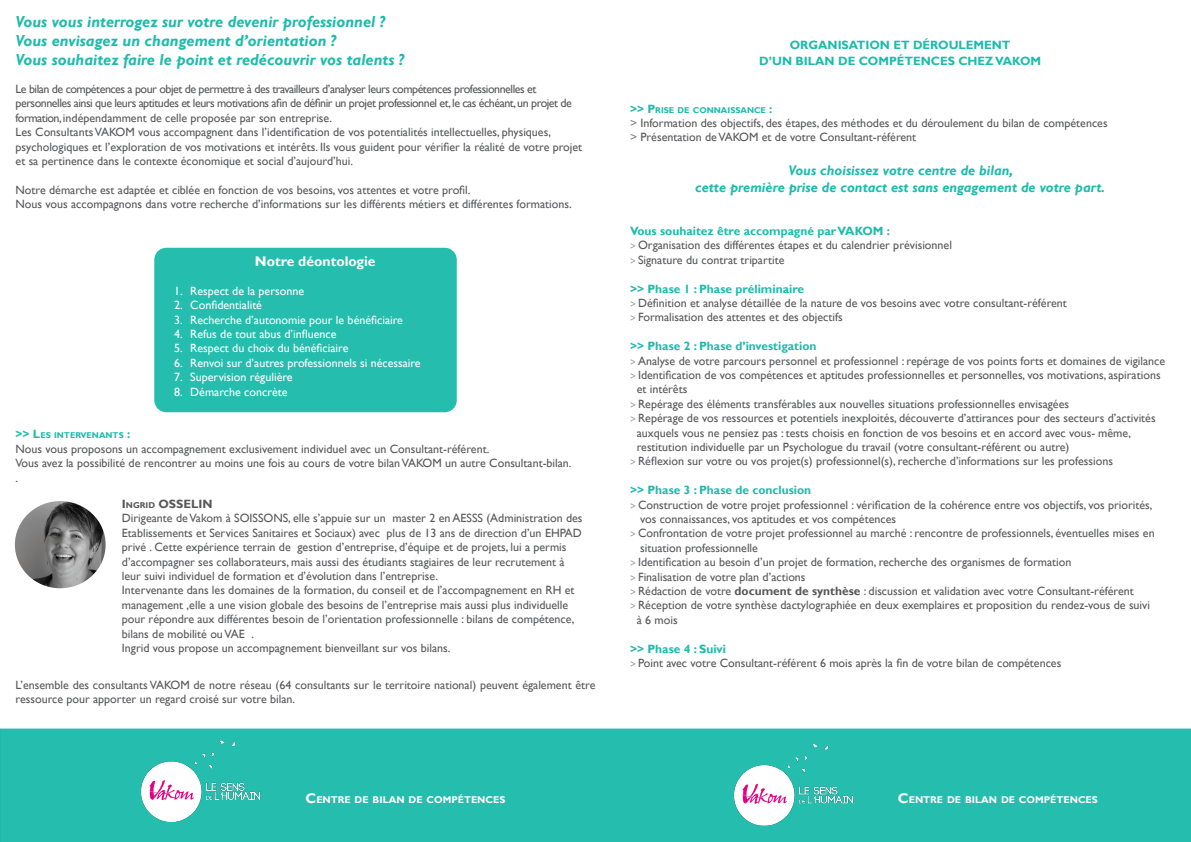
<style>
.page{position:relative;width:1191px;height:842px;background:#fff}
.page>*{position:absolute;margin:0;border:0;box-sizing:border-box;transform-origin:0 0}
.t1{font:italic 700 16px "Gill Sans";color:#1dbbac}
.t2{font:italic 700 14px/16.8px "Gill Sans";color:#1dbbac;text-align:center}
.t3{font:700 14px "Gill Sans";color:#fff}
.t4{font:12px/14.4px "Gill Sans";color:#57585a}
.t5{font:12px/14.2px "Gill Sans";letter-spacing:-.04em;color:#57585a}
.t6{font:12px "Gill Sans";color:#fff}
.t7{font:700 12px/15.6px "Gill Sans";color:#1dbbac;text-align:center}
.t8{font:700 12px "Gill Sans";color:#57585a}
.t9{font:700 9.8px "Gill Sans";color:#fff}
.t10{font:700 8.4px "Gill Sans";color:#1dbbac}
.s1{font-size:12px}
.s2{font-size:8.4px}
.s3{color:#7a7c7f}
.s4{font-family:"Calibri";font-size:11px;color:#929497}
.s5{font-weight:700}
.s6{font-size:14px}
</style>
<div class="page">
<div style="left:154px;top:248px;width:303px;height:164px;background:#25bdad;border-radius:12px"></div>
<div style="left:0;top:729px;width:1191px;height:113px;background:#25bdad"></div>
<img style="left:723px;top:728px;width:140px;height:114px">
<img style="left:15px;top:501px;width:91px;height:87px">
<p class="t1" style="left:16px;top:12px;width:371px">Vous vous interrogez sur votre devenir professionnel ?</p>
<p class="t1" style="left:16px;top:31px;width:322px">Vous envisagez un changement d’orientation ?</p>
<p class="t1" style="left:16px;top:51px;width:390px">Vous souhaitez faire le point et redécouvrir vos talents ?</p>
<p class="t5" style="left:16px;top:82px;width:558px">Le bilan de compétences a pour objet de permettre à des travailleurs d’analyser leurs compétences professionnelles et personnelles ainsi que leurs aptitudes et leurs motivations afin de définir un projet professionnel et, le cas échéant, un projet de formation, indépendamment de celle proposée par son entreprise.</p>
<p class="t4" style="left:16px;top:125px;width:537px">Les Consultants VAKOM vous accompagnent dans l’identification de vos potentialités intellectuelles, physiques,</p>
<p class="t4" style="left:16px;top:140px;width:568px">psychologiques et l’exploration de vos motivations et intérêts. Ils vous guident pour vérifier la réalité de votre projet et sa pertinence dans le contexte économique et social d’aujourd’hui.</p>
<p class="t4" style="left:16px;top:183px;width:456px">Notre démarche est adaptée et ciblée en fonction de vos besoins, vos attentes et votre profil.</p>
<p class="t4" style="left:16px;top:197px;width:558px">Nous vous accompagnons dans votre recherche d’informations sur les différents métiers et différentes formations.</p>
<p class="t3" style="left:255px;top:253px;width:122px">Notre déontologie</p>
<p class="t6" style="left:174px;top:284px;width:131px">1. Respect de la personne</p>
<p class="t6" style="left:174px;top:298px;width:89px">2. Confidentialité</p>
<p class="t6" style="left:174px;top:313px;width:230px">3. Recherche d’autonomie pour le bénéficiaire</p>
<p class="t6" style="left:174px;top:327px;width:164px">4. Refus de tout abus d’influence</p>
<p class="t6" style="left:174px;top:341px;width:176px">5. Respect du choix du bénéficiaire</p>
<p class="t6" style="left:174px;top:356px;width:248px">6. Renvoi sur d’autres professionnels si nécessaire</p>
<p class="t6" style="left:174px;top:370px;width:120px">7. Supervision régulière</p>
<p class="t6" style="left:174px;top:385px;width:115px">8. Démarche concrète</p>
<p class="t10" style="left:16px;top:431px;width:116px"><span class="s1">&gt;&gt; L</span>ES INTERVENANTS <span class="s1">:</span></p>
<p class="t4" style="left:16px;top:442px;width:475px">Nous vous proposons un accompagnement exclusivement individuel avec un Consultant-référent.</p>
<p class="t4" style="left:16px;top:456px;width:557px">Vous avez la possibilité de rencontrer au moins une fois au cours de votre bilan VAKOM un autre Consultant-bilan.</p>
<p class="t4" style="left:16px;top:471px;width:4px">.</p>
<p class="t8" style="left:122px;top:497px;width:46px">I <span class="s2">NGRID</span> OSSE</p>
<p class="t8" style="left:191px;top:497px;width:15px">LIN</p>
<p class="t4" style="left:122px;top:511px;width:462px">Dirigeante de Vakom à SOISSONS, elle s’appuie sur un master 2 en AESSS (Administration des Etablissements et Services Sanitaires et Sociaux) avec plus de 13 ans de direction d’un EHPAD privé . Cette expérience terrain de gestion d’entreprise, d’équipe et de projets, lui a permis d’accompagner ses collaborateurs, mais aussi des étudiants stagiaires de leur recrutement à leur suivi individuel de formation et d’évolution dans l’entreprise.</p>
<p class="t4" style="left:122px;top:583px;width:454px">Intervenante dans les domaines de la formation, du conseil et de l’accompagnement en RH et management ,elle a une vision globale des besoins de l’entreprise mais aussi plus individuelle pour répondre aux différentes besoin de l’orientation professionnelle : bilans de compétence, bilans de mobilité ou VAE .</p>
<p class="t4" style="left:122px;top:641px;width:330px">Ingrid vous propose un accompagnement bienveillant sur vos bilans.</p>
<p class="t4" style="left:16px;top:678px;width:581px">L’ensemble des consultants VAKOM de notre réseau (64 consultants sur le territoire national) peuvent également être ressource pour apporter un regard croisé sur votre bilan.</p>
<p class="t7" style="left:759px;top:37px;width:283px">ORGANISATION ET DÉROULEMENT<br>D’UN BILAN DE COMPÉTENCES CHEZ VAKOM</p>
<p class="t10" style="left:630px;top:105px;width:144px"><span class="s1">&gt;&gt; P</span>RISE DE CONNAISSANCE <span class="s1">:</span></p>
<p class="t4" style="left:630px;top:116px;width:479px"><span class="s3">&gt;</span> Information des objectifs, des étapes, des méthodes et du déroulement du bilan de compétences</p>
<p class="t4" style="left:630px;top:130px;width:288px"><span class="s3">&gt;</span> Présentation de VAKOM et de votre Consultant-référent</p>
<p class="t2" style="left:695px;top:162px;width:411px">Vous choisissez votre centre de bilan,<br>cette première prise de contact est sans engagement de votre part.</p>
<p class="t7" style="left:630px;top:223px;width:261px">Vous souhaitez être accompagné par VAKOM :</p>
<p class="t4" style="left:630px;top:238px;width:323px"><span class="s4">&gt;</span> Organisation des différentes étapes et du calendrier prévisionnel</p>
<p class="t4" style="left:630px;top:253px;width:156px"><span class="s4">&gt;</span> Signature du contrat tripartite</p>
<p class="t7" style="left:630px;top:281px;width:175px">&gt;&gt; Phase 1 : Phase préliminaire</p>
<p class="t4" style="left:630px;top:296px;width:438px"><span class="s4">&gt;</span> Définition et analyse détaillée de la nature de vos besoins avec votre consultant-référent</p>
<p class="t4" style="left:630px;top:310px;width:214px"><span class="s4">&gt;</span> Formalisation des attentes et des objectifs</p>
<p class="t7" style="left:630px;top:339px;width:188px">&gt;&gt; Phase 2 : Phase d’investigation</p>
<p class="t4" style="left:630px;top:354px;width:536px"><span class="s4">&gt;</span> Analyse de votre parcours personnel et professionnel : repérage de vos points forts et domaines de vigilance</p>
<p class="t4" style="left:637px;top:368px;width:525px;text-indent:-7px"><span class="s4">&gt;</span> Identification de vos compétences et aptitudes professionnelles et personnelles, vos motivations, aspirations et intérêts</p>
<p class="t4" style="left:630px;top:397px;width:440px"><span class="s4">&gt;</span> Repérage des éléments transférables aux nouvelles situations professionnelles envisagées</p>
<p class="t4" style="left:637px;top:411px;width:520px;text-indent:-7px"><span class="s4">&gt;</span> Repérage de vos ressources et potentiels inexploités, découverte d’attirances pour des secteurs d’activités auxquels vous ne pensiez pas : tests choisis en fonction de vos besoins et en accord avec vous- même, restitution individuelle par un Psychologue du travail (votre consultant-référent ou autre)</p>
<p class="t4" style="left:630px;top:454px;width:484px"><span class="s4">&gt;</span> Réflexion sur votre ou vos projet(s) professionnel(s), recherche d’informations sur les professions</p>
<p class="t7" style="left:630px;top:483px;width:183px">&gt;&gt; Phase 3 : Phase de conclusion</p>
<p class="t4" style="left:640px;top:498px;width:514px;text-indent:-10px"><span class="s4">&gt;</span> Construction de votre projet professionnel : vérification de la cohérence entre vos objectifs, vos priorités, vos connaissances, vos aptitudes et vos compétences</p>
<p class="t4" style="left:640px;top:526px;width:516px;text-indent:-10px"><span class="s4">&gt;</span> Confrontation de votre projet professionnel au marché : rencontre de professionnels, éventuelles mises en situation professionnelle</p>
<p class="t4" style="left:630px;top:555px;width:443px"><span class="s4">&gt;</span> Identification au besoin d’un projet de formation, recherche des organismes de formation</p>
<p class="t4" style="left:630px;top:570px;width:177px"><span class="s4">&gt;</span> Finalisation de votre plan d’actions</p>
<p class="t4" style="left:630px;top:584px;width:505px"><span class="s4">&gt;</span> Rédaction de votre <span class="s5">document de synthèse</span> : discussion et validation avec votre Consultant-référent</p>
<p class="t4" style="left:637px;top:598px;width:515px;text-indent:-7px"><span class="s4">&gt;</span> Réception de votre synthèse dactylographiée en deux exemplaires et proposition du rendez-vous de suivi à 6 mois</p>
<p class="t7" style="left:630px;top:641px;width:97px">&gt;&gt; Phase 4 : Suivi</p>
<p class="t4" style="left:630px;top:656px;width:433px"><span class="s4">&gt;</span> Point avec votre Consultant-référent 6 mois après la fin de votre bilan de compétences</p>
<p class="t9" style="left:305px;top:794px;width:201px"><span class="s6">C</span>ENTRE DE BILAN DE COMPÉTENCES</p>
<p class="t9" style="left:898px;top:793px;width:201px"><span class="s6">C</span>ENTRE DE BILAN DE COMPÉTENCES</p>
</div>
